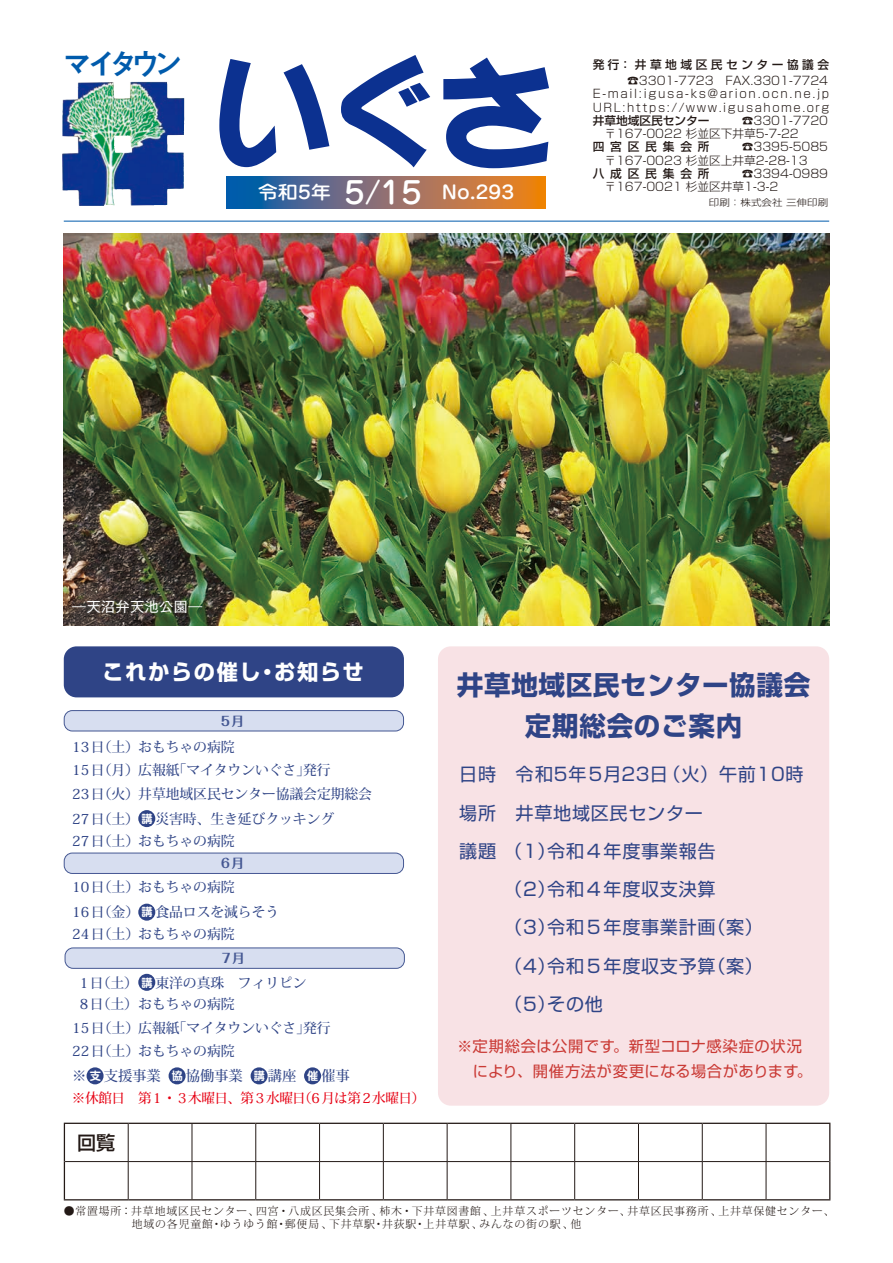
<style>
.page{position:relative;width:893px;height:1263px;background:#fff}
.page>*{position:absolute;margin:0;border:0;box-sizing:border-box;transform-origin:0 0}
.t1{font:29.7px "Midashi Go Pro MB31";letter-spacing:-.235em;color:#005bac}
.t2{font:700 26.55px/40.3px "Shin Go Pro";letter-spacing:.025em;color:#2f4486;text-align:center}
.t3{font:700 21.3px "Shin Go Pro";letter-spacing:.07em;color:#fff}
.t4{font:500 19.2px "Shin Go Pro";color:#231916}
.t5{font:500 18.15px "Jun 34 Pro";color:#fff;scale:1.11 1}
.t6{font:18px "Shin Go Pro";letter-spacing:.04em;color:#2f4486}
.t7{font:15.3px/25.5px "Shin Go Pro";letter-spacing:.03em;color:#ca3a35}
.t8{font:500 14.4px "Koz Min Pro";letter-spacing:-.005em;color:#2f4486}
.t9{font:500 13.8px/23.4px "Koz Min Pro";letter-spacing:-.005em;color:#2f4486}
.t10{font:13.8px "Gothic MB101 Pro";letter-spacing:.05em;color:#fff}
.t11{font:500 13.65px "Koz Min Pro";letter-spacing:-.045em;color:#e60013}
.t12{font:700 12.75px "Folk Pro";color:#2f4486}
.t13{font:300 11.7px/13.4px "Shin Go Pro";color:#231916}
.t14{font:500 11.7px "Shin Go Pro";letter-spacing:.3em;color:#231916}
.t15{font:500 11.7px "Shin Go Pro";letter-spacing:.5em;color:#231916}
.t16{font:500 11.7px "Shin Go Pro";color:#231916}
.t17{font:300 10.8px/12.8px "Koz Min Pro";letter-spacing:.08em;color:#231916}
.t18{font:300 9.3px "Shin Go Pro";color:#231916;scale:1.12 1}
.s1{font-size:30.3px}
.s2{font-family:"Shin M Go Pro De";font-weight:700;font-size:11.1px;color:#fff}
</style>
<div class="page">
<img style="left:64px;top:234px;width:765px;height:391px">
<svg style="left:219px;top:59px;width:111px;height:109px"></svg>
<svg style="left:341px;top:55px;width:90px;height:113px"></svg>
<svg style="left:443px;top:57px;width:106px;height:111px"></svg>
<img style="left:62px;top:82px;width:122px;height:124px">
<svg style="left:226px;top:176px;width:319px;height:32px;background:#856f6b"></svg>
<hr style="left:128px;top:1124px;width:1px;height:37px;background:#231916">
<hr style="left:192px;top:1124px;width:1px;height:37px;background:#231916">
<hr style="left:256px;top:1124px;width:1px;height:37px;background:#231916">
<hr style="left:319px;top:1124px;width:1px;height:37px;background:#231916">
<hr style="left:383px;top:1124px;width:1px;height:37px;background:#231916">
<hr style="left:447px;top:1124px;width:1px;height:37px;background:#231916">
<hr style="left:511px;top:1124px;width:1px;height:37px;background:#231916">
<hr style="left:574px;top:1124px;width:1px;height:37px;background:#231916">
<hr style="left:638px;top:1124px;width:1px;height:37px;background:#231916">
<hr style="left:702px;top:1124px;width:1px;height:37px;background:#231916">
<hr style="left:766px;top:1124px;width:1px;height:37px;background:#231916">
<hr style="left:65px;top:1161px;width:63px;height:1px;background:#231916">
<hr style="left:128px;top:1161px;width:64px;height:1px;background:#231916">
<hr style="left:128px;top:1162px;width:1px;height:37px;background:#231916">
<hr style="left:192px;top:1161px;width:64px;height:1px;background:#231916">
<hr style="left:192px;top:1162px;width:1px;height:37px;background:#231916">
<hr style="left:256px;top:1161px;width:64px;height:1px;background:#231916">
<hr style="left:256px;top:1162px;width:1px;height:37px;background:#231916">
<hr style="left:320px;top:1161px;width:63px;height:1px;background:#231916">
<hr style="left:319px;top:1162px;width:1px;height:37px;background:#231916">
<hr style="left:383px;top:1161px;width:64px;height:1px;background:#231916">
<hr style="left:383px;top:1162px;width:1px;height:37px;background:#231916">
<hr style="left:447px;top:1161px;width:64px;height:1px;background:#231916">
<hr style="left:447px;top:1162px;width:1px;height:37px;background:#231916">
<hr style="left:511px;top:1161px;width:64px;height:1px;background:#231916">
<hr style="left:511px;top:1162px;width:1px;height:37px;background:#231916">
<hr style="left:575px;top:1161px;width:63px;height:1px;background:#231916">
<hr style="left:574px;top:1162px;width:1px;height:37px;background:#231916">
<hr style="left:638px;top:1161px;width:64px;height:1px;background:#231916">
<hr style="left:638px;top:1162px;width:1px;height:37px;background:#231916">
<hr style="left:702px;top:1161px;width:64px;height:1px;background:#231916">
<hr style="left:702px;top:1162px;width:1px;height:37px;background:#231916">
<hr style="left:766px;top:1161px;width:63px;height:1px;background:#231916">
<hr style="left:766px;top:1162px;width:1px;height:37px;background:#231916">
<hr style="left:64px;top:1123px;width:64px;height:1px;background:#231916">
<hr style="left:64px;top:1124px;width:1px;height:37px;background:#231916">
<hr style="left:128px;top:1123px;width:64px;height:1px;background:#231916">
<hr style="left:192px;top:1123px;width:64px;height:1px;background:#231916">
<hr style="left:256px;top:1123px;width:64px;height:1px;background:#231916">
<hr style="left:320px;top:1123px;width:63px;height:1px;background:#231916">
<hr style="left:383px;top:1123px;width:64px;height:1px;background:#231916">
<hr style="left:447px;top:1123px;width:64px;height:1px;background:#231916">
<hr style="left:511px;top:1123px;width:64px;height:1px;background:#231916">
<hr style="left:575px;top:1123px;width:63px;height:1px;background:#231916">
<hr style="left:638px;top:1123px;width:64px;height:1px;background:#231916">
<hr style="left:702px;top:1123px;width:64px;height:1px;background:#231916">
<hr style="left:766px;top:1123px;width:64px;height:1px;background:#231916">
<hr style="left:829px;top:1124px;width:1px;height:37px;background:#231916">
<hr style="left:64px;top:1161px;width:1px;height:38px;background:#231916">
<hr style="left:829px;top:1161px;width:1px;height:38px;background:#231916">
<hr style="left:64px;top:1199px;width:64px;height:1px;background:#231916">
<hr style="left:128px;top:1199px;width:64px;height:1px;background:#231916">
<hr style="left:192px;top:1199px;width:64px;height:1px;background:#231916">
<hr style="left:256px;top:1199px;width:64px;height:1px;background:#231916">
<hr style="left:320px;top:1199px;width:63px;height:1px;background:#231916">
<hr style="left:383px;top:1199px;width:64px;height:1px;background:#231916">
<hr style="left:447px;top:1199px;width:64px;height:1px;background:#231916">
<hr style="left:511px;top:1199px;width:64px;height:1px;background:#231916">
<hr style="left:575px;top:1199px;width:63px;height:1px;background:#231916">
<hr style="left:638px;top:1199px;width:64px;height:1px;background:#231916">
<hr style="left:702px;top:1199px;width:64px;height:1px;background:#231916">
<hr style="left:766px;top:1199px;width:64px;height:1px;background:#231916">
<hr style="left:64px;top:221px;width:765px;height:1px;background:#005bac">
<div style="left:64px;top:646px;width:340px;height:51px;background:#2f4486;border-radius:13px"></div>
<div style="left:138px;top:810px;width:17px;height:17px;background:#2f4486;border-radius:50%"></div>
<div style="left:138px;top:904px;width:17px;height:17px;background:#2f4486;border-radius:50%"></div>
<div style="left:138px;top:974px;width:17px;height:17px;background:#2f4486;border-radius:50%"></div>
<div style="left:64px;top:711px;width:340px;height:20px;background:#d3dbef;border-radius:8px"></div>
<div style="left:64px;top:710px;width:340px;height:21px;border:1px solid #2f4486;border-radius:8px"></div>
<div style="left:64px;top:853px;width:340px;height:20px;background:#d3dbef;border-radius:8px"></div>
<div style="left:64px;top:853px;width:340px;height:21px;border:1px solid #2f4486;border-radius:8px"></div>
<div style="left:65px;top:948px;width:339px;height:20px;background:#d3dbef;border-radius:8px"></div>
<div style="left:65px;top:947px;width:340px;height:22px;border:1px solid #2f4486;border-radius:8px"></div>
<div style="left:438px;top:646px;width:391px;height:460px;background:#f8e2e5;border-radius:13px"></div>
<div style="left:87px;top:1067px;width:17px;height:17px;background:#2f4486;border-radius:50%"></div>
<div style="left:169px;top:1067px;width:17px;height:17px;background:#2f4486;border-radius:50%"></div>
<div style="left:251px;top:1067px;width:17px;height:17px;background:#2f4486;border-radius:50%"></div>
<div style="left:304px;top:1067px;width:17px;height:17px;background:#2f4486;border-radius:50%"></div>
<h1 class="t1" style="left:63px;top:40px;width:122px">マイタウン</h1>
<h3 class="t5" style="left:258px;top:178px;width:232px">令和5年 <span class="s1">5/15</span> No.293</h3>
<p class="t14" style="left:593px;top:55px;width:238px">発行：井草地域区民センター協議会</p>
<p class="t13" style="left:593px;top:72px;width:238px;text-align:justify;text-indent:35px">☎3301-7723 FAX.3301-7724<br>E-mail:igusa-ks@arion.ocn.ne.jp URL:https://www.igusahome.org</p>
<p class="t16" style="left:593px;top:111px;width:118px">井草地域区民センター</p>
<p class="t13" style="left:593px;top:112px;width:237px;text-indent:149px">☎3301-7720　〒167-0022 杉並区下井草5-7-22</p>
<p class="t15" style="left:593px;top:137px;width:118px">四宮区民集会所</p>
<p class="t13" style="left:593px;top:139px;width:237px;text-indent:149px">☎3395-5085　〒167-0023 杉並区上井草2-28-13</p>
<p class="t15" style="left:593px;top:164px;width:118px">八成区民集会所</p>
<p class="t13" style="left:593px;top:165px;width:237px;text-indent:149px">☎3394-0989　〒167-0021 杉並区井草1-3-2</p>
<p class="t18" style="left:709px;top:195px;width:108px">印刷：株式会社三伸印刷</p>
<p class="t10" style="left:72px;top:595px;width:131px">―天沼弁天池公園―</p>
<h3 class="t3" style="left:103px;top:655px;width:263px">これからの催し・お知らせ</h3>
<p class="t12" style="left:221px;top:710px;width:25px">5月</p>
<p class="t9" style="left:72px;top:735px;width:301px">13日（土）おもちゃの病院<br>15日（月）広報紙「マイタウンいぐさ」発行<br>23日（火）井草地域区民センター協議会定期総会</p>
<p class="t9" style="left:72px;top:807px;width:263px;line-height:21.8px">27日（土） <span class="s2">講</span>災害時、生き延びクッキング<br>27日（土）おもちゃの病院</p>
<p class="t9" style="left:72px;top:874px;width:208px;line-height:24.9px">10日（土）おもちゃの病院<br>16日（金） <span class="s2">講</span>食品ロスを減らそう</p>
<p class="t9" style="left:72px;top:922px;width:164px">24日（土）おもちゃの病院</p>
<p class="t9" style="left:80px;top:971px;width:229px;line-height:21.8px">1日（土） <span class="s2">講</span>東洋の真珠　フィリピン<br>8日（土）おもちゃの病院</p>
<p class="t9" style="left:72px;top:1015px;width:260px">15日（土）広報紙「マイタウンいぐさ」発行<br>22日（土）おもちゃの病院</p>
<p class="t12" style="left:221px;top:852px;width:25px">6月</p>
<p class="t12" style="left:222px;top:947px;width:25px">7月</p>
<p class="t8" style="left:72px;top:1066px;width:279px">※ <span class="s2">支</span>支援事業 <span class="s2">協</span>協働事業 <span class="s2">講</span>講座 <span class="s2">催</span>催事</p>
<p class="t11" style="left:72px;top:1088px;width:355px">※休館日　第１・３木曜日、第３水曜日（6月は第2水曜日）</p>
<h3 class="t4" style="left:77px;top:1127px;width:40px">回覧</h3>
<h2 class="t2" style="left:457px;top:662px;width:355px">井草地域区民センター協議会定期総会のご案内</h2>
<h3 class="t6" style="left:459px;top:760px;width:346px">日時　令和5年５月23日（火）午前10時</h3>
<h3 class="t6" style="left:459px;top:798px;width:245px">場所　井草地域区民センター</h3>
<h3 class="t6" style="left:459px;top:836px;width:258px">議題 （1）令和４年度事業報告</h3>
<h3 class="t6" style="left:504px;top:874px;width:213px">（2）令和４年度収支決算</h3>
<h3 class="t6" style="left:504px;top:913px;width:260px">（3）令和５年度事業計画（案）</h3>
<h3 class="t6" style="left:504px;top:951px;width:260px">（4）令和５年度収支予算（案）</h3>
<h3 class="t6" style="left:504px;top:989px;width:100px">（5）その他</h3>
<p class="t7" style="left:457px;top:1031px;width:357px">※定期総会は公開です。新型コロナ感染症の状況　により、開催方法が変更になる場合があります。</p>
<p class="t17" style="left:132px;top:1204px;width:704px;text-indent:-68px">●常置場所：井草地域区民センター、四宮・八成区民集会所、柿木・下井草図書館、上井草スポーツセンター、井草区民事務所、上井草保健センター、地域の各児童館・ゆうゆう館・郵便局、下井草駅・井荻駅・上井草駅、みんなの街の駅、他</p>
</div>
